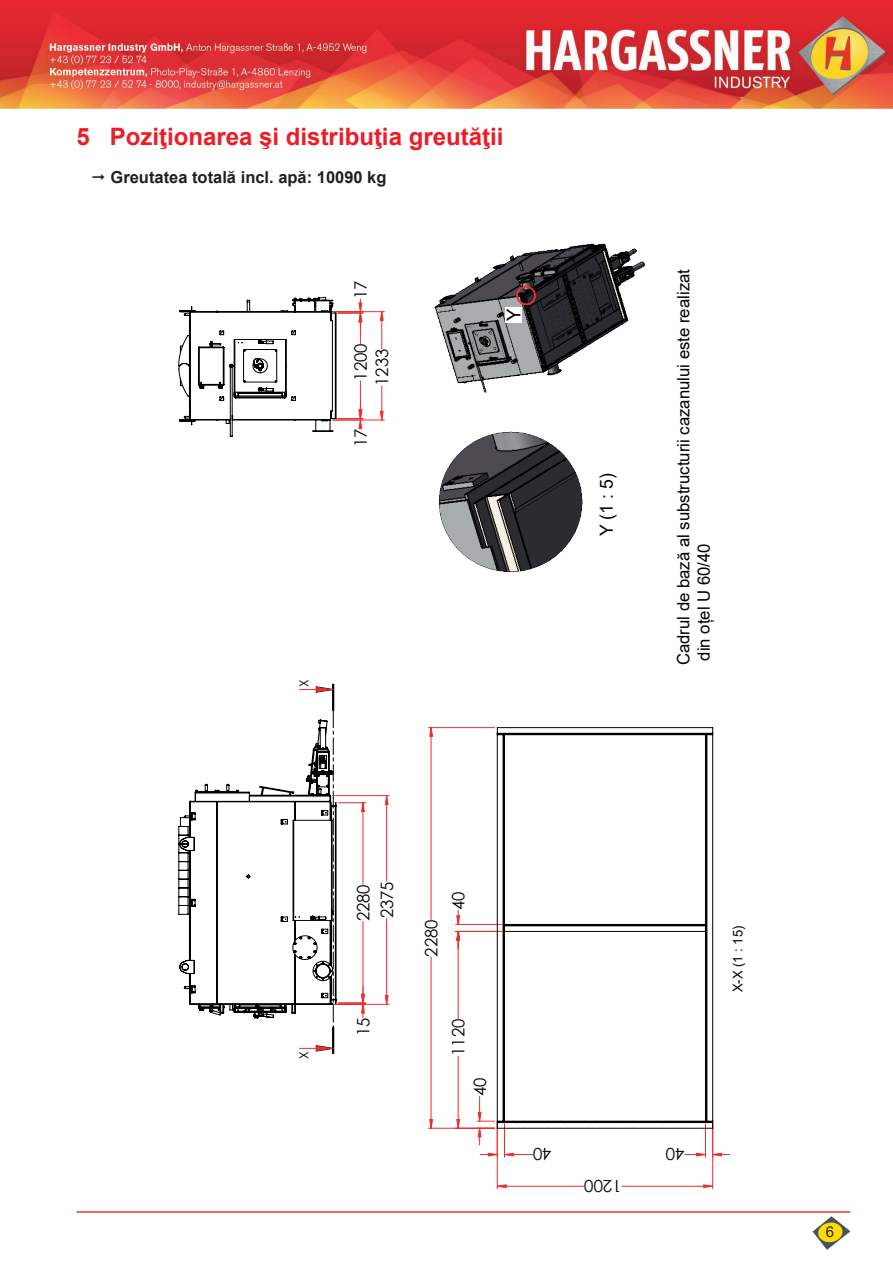
<style>
.page{position:relative;width:893px;height:1263px;background:#fff}
.page>*{position:absolute;margin:0;border:0;box-sizing:border-box;transform-origin:0 0}
.t1{font:700 24px "Arial";color:#ee1c27}
.t2{font:19.05px "Arial";color:#000001}
.t3{font:18px "Arial";color:#000001}
.t4{font:17.1px/20.5px "Arial";color:#000001}
.t5{font:17.1px "Century Gothic";color:#000001}
.t6{font:16.8px "Century Gothic";color:#000001}
.t7{font:700 16.5px "Arial";color:#231f20}
.t8{font:15px "Arial";color:#231f20}
.t9{font:13.35px "Arial";color:#000001}
.t10{font:12.6px "Century Gothic";color:#000001}
.s1{font-style:inherit}
</style>
<div class="page">
<img style="left:0;top:0;width:893px;height:108px">
<hr style="left:77px;top:1211px;width:773px;height:2px;background:#ee3636">
<svg style="left:813px;top:1216px;width:37px;height:34px"></svg>
<img style="left:434px;top:243px;width:212px;height:150px">
<img style="left:439px;top:431px;width:144px;height:141px">
<svg style="left:515px;top:285px;width:22px;height:21px"></svg>
<hr style="left:428px;top:1128px;width:67px;height:1px;background:#ee2d2d">
<hr style="left:428px;top:727px;width:67px;height:1px;background:#ee2d2d">
<hr style="left:455px;top:931px;width:47px;height:1px;background:#ee2d2d">
<hr style="left:455px;top:924px;width:47px;height:1px;background:#ee2d2d">
<hr style="left:497px;top:1124px;width:1px;height:65px;background:#ee2d2d">
<hr style="left:712px;top:1124px;width:1px;height:65px;background:#ee2d2d">
<hr style="left:705px;top:1124px;width:1px;height:33px;background:#ee2d2d">
<hr style="left:504px;top:1124px;width:1px;height:33px;background:#ee2d2d">
<hr style="left:162px;top:1207px;width:601px;height:1px;background:#62bb46">
<hr style="left:765px;top:204px;width:1px;height:999px;background:#62bb46">
<hr style="left:162px;top:1213px;width:601px;height:1px;background:#090d20">
<hr style="left:892px;top:204px;width:1px;height:999px;background:#090d20">
<hr style="left:162px;top:204px;width:601px;height:1px;background:#090d20">
<hr style="left:162px;top:204px;width:1px;height:999px;background:#090d20">
<hr style="left:781px;top:204px;width:1px;height:457px;background:#090d20">
<hr style="left:870px;top:204px;width:1px;height:457px;background:#090d20">
<hr style="left:794px;top:204px;width:1px;height:457px;background:#090d20">
<hr style="left:849px;top:204px;width:1px;height:247px;background:#090d20">
<hr style="left:830px;top:282px;width:1px;height:169px;background:#090d20">
<svg style="left:429px;top:727px;width:31px;height:402px"></svg>
<svg style="left:497px;top:1184px;width:216px;height:4px"></svg>
<svg style="left:685px;top:1153px;width:45px;height:3px"></svg>
<svg style="left:480px;top:1153px;width:53px;height:3px"></svg>
<svg style="left:505px;top:735px;width:205px;height:386px"></svg>
<hr style="left:504px;top:735px;width:1px;height:386px;background:#000001">
<hr style="left:503px;top:735px;width:1px;height:386px;background:#000001">
<hr style="left:497px;top:735px;width:1px;height:386px;background:#000001">
<hr style="left:497px;top:1121px;width:216px;height:1px;background:#000001">
<hr style="left:497px;top:1122px;width:216px;height:1px;background:#000001">
<hr style="left:497px;top:1128px;width:216px;height:1px;background:#000001">
<svg style="left:477px;top:1096px;width:21px;height:49px"></svg>
<hr style="left:705px;top:735px;width:1px;height:386px;background:#000001">
<hr style="left:706px;top:735px;width:1px;height:386px;background:#000001">
<hr style="left:707px;top:735px;width:1px;height:386px;background:#000001">
<hr style="left:712px;top:735px;width:1px;height:386px;background:#000001">
<hr style="left:504px;top:924px;width:201px;height:1px;background:#000001">
<hr style="left:504px;top:925px;width:201px;height:1px;background:#000001">
<hr style="left:504px;top:931px;width:201px;height:1px;background:#000001">
<hr style="left:497px;top:734px;width:216px;height:1px;background:#000001">
<hr style="left:497px;top:733px;width:216px;height:1px;background:#000001">
<hr style="left:497px;top:727px;width:216px;height:1px;background:#000001">
<svg style="left:178px;top:297px;width:211px;height:756px"></svg>
<div style="left:505px;top:307px;width:17px;height:16px;background:#fff"></div>
<h1 class="t1" style="left:77px;top:120px;width:428px"><span class="s1">5</span> Poziţionarea şi distribuţia greutăţii</h1>
<p class="t7" style="left:111px;top:166px;width:278px">Greutatea totală <span class="s1">in</span>c<span class="s1">l.</span> apă<span class="s1">: 10090 kg</span></p>
<p class="t5" style="left:349px;top:299px;width:20px;rotate:-90deg">17</p>
<p class="t5" style="left:349px;top:381px;width:39px;rotate:-90deg">1200</p>
<p class="t5" style="left:370px;top:386px;width:39px;rotate:-90deg">1233</p>
<p class="t5" style="left:349px;top:447px;width:20px;rotate:-90deg">17</p>
<p class="t10" style="left:295px;top:686px;width:9px;rotate:-90deg">X</p>
<p class="t2" style="left:501px;top:321px;width:14px;rotate:-90deg">Y</p>
<p class="t3" style="left:594px;top:536px;width:64px;rotate:-90deg">Y (1 : 5)</p>
<p class="t4" style="left:673px;top:665px;width:398px;rotate:-90deg">Cadrul de bază al substructurii cazanului este realizat din oțel U 60/40</p>
<p class="t10" style="left:295px;top:1059px;width:9px;rotate:-90deg">X</p>
<p class="t5" style="left:351px;top:921px;width:39px;rotate:-90deg">2280</p>
<p class="t5" style="left:375px;top:918px;width:39px;rotate:-90deg">2375</p>
<p class="t5" style="left:351px;top:1036px;width:20px;rotate:-90deg">15</p>
<p class="t5" style="left:419px;top:957px;width:39px;rotate:-90deg">2280</p>
<p class="t5" style="left:446px;top:910px;width:20px;rotate:-90deg">40</p>
<p class="t5" style="left:446px;top:1056px;width:39px;rotate:-90deg">1120</p>
<p class="t5" style="left:468px;top:1096px;width:20px;rotate:-90deg">40</p>
<p class="t6" style="left:552px;top:1166px;width:20px;rotate:-180deg">40</p>
<p class="t6" style="left:685px;top:1166px;width:20px;rotate:-180deg">40</p>
<p class="t6" style="left:622px;top:1197px;width:39px;rotate:-180deg">1200</p>
<p class="t9" style="left:729px;top:992px;width:68px;rotate:-90deg">X-X (1 : 15)</p>
<p class="t8" style="left:826px;top:1221px;width:10px">6</p>
</div>
